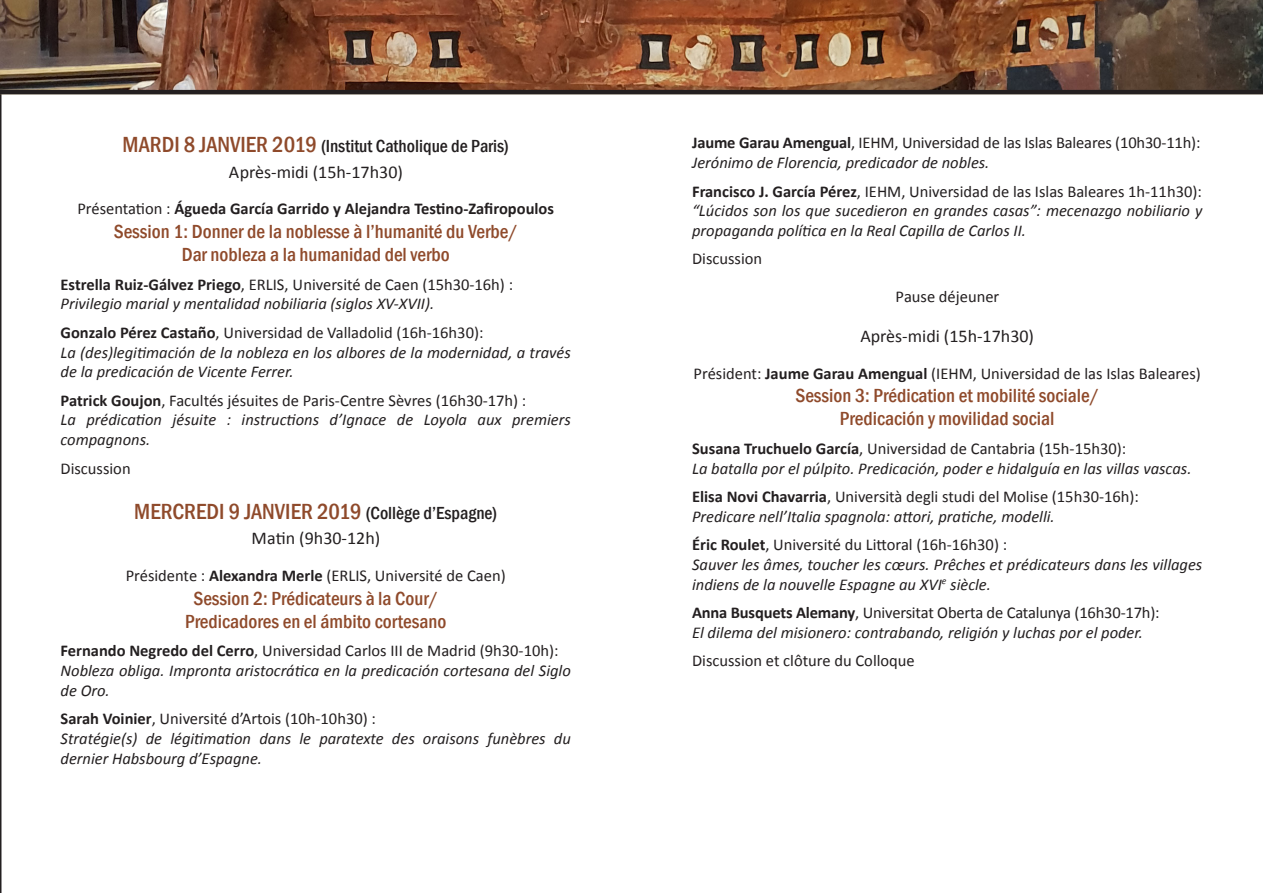
<style>
.page{position:relative;width:1263px;height:893px;background:#fff}
.page>*{position:absolute;margin:0;border:0;box-sizing:border-box;transform-origin:0 0}
.t1{font:500 condensed 22.5px "Franklin Gothic";color:#8f4a2b}
.t2{font:500 condensed 19.5px "Franklin Gothic";color:#8f4a2b}
.t3{font:18px "Calibri";color:#231f20}
.t4{font:500 condensed 18px "Franklin Gothic";color:#231f20}
.t5{font:italic 16.5px/19.8px "Calibri";color:#231f20}
.t6{font:16.5px "Calibri";color:#231f20}
.t7{font:700 16.5px "Calibri";color:#231f20}
.s1{font-size:22.5px;color:#8f4a2b}
.s2{font-weight:400}
.s3{font-weight:700}
.s4{font-size:18px;color:#231f20}
</style>
<div class="page">
<img style="left:0;top:0;width:1263px;height:90px">
<hr style="left:0;top:90px;width:1263px;height:4px;background:#231f20">
<p class="t4" style="left:123px;top:134px;width:388px"><span class="s1">MARDI 8 JANVIER 2019</span> (Institut Catholique de Paris)</p>
<p class="t3" style="left:229px;top:160px;width:175px">Après-midi (15h-17h30)</p>
<p class="t7" style="left:77px;top:198px;width:478px"><span class="s2">Présentation :</span> Águeda García Garrido y Alejandra Testino-Zafiropoulos</p>
<p class="t2" style="left:114px;top:219px;width:406px">Session 1: Donner de la noblesse à l’humanité du Verbe/</p>
<p class="t2" style="left:182px;top:242px;width:270px">Dar nobleza a la humanidad del verbo</p>
<p class="t6" style="left:61px;top:274px;width:454px"><span class="s3">Estrella Ruiz-Gálvez Priego</span>, ERLIS, Université de Caen (15h30-16h) :</p>
<p class="t5" style="left:61px;top:293px;width:375px">Privilegio marial y mentalidad nobiliaria (siglos XV-XVII).</p>
<p class="t6" style="left:61px;top:322px;width:424px"><span class="s3">Gonzalo Pérez Castaño</span>, Universidad de Valladolid (16h-16h30):</p>
<p class="t5" style="left:61px;top:341px;width:512px">La (des)legitimación de la nobleza en los albores de la modernidad, a través de la predicación de Vicente Ferrer.</p>
<p class="t6" style="left:61px;top:390px;width:467px"><span class="s3">Patrick Goujon</span>, Facultés jésuites de Paris-Centre Sèvres (16h30-17h) :</p>
<p class="t5" style="left:61px;top:409px;width:512px">La prédication jésuite : instructions d’Ignace de Loyola aux premiers compagnons.</p>
<p class="t6" style="left:61px;top:458px;width:72px">Discussion</p>
<p class="t1" style="left:134px;top:496px;width:364px">MERCREDI 9 JANVIER 2019 <span class="s4">(Collège d’Espagne)</span></p>
<p class="t3" style="left:252px;top:527px;width:130px">Matin (9h30-12h)</p>
<p class="t6" style="left:126px;top:565px;width:381px">Présidente : <span class="s3">Alexandra Merle</span> (ERLIS, Université de Caen)</p>
<p class="t2" style="left:193px;top:585px;width:246px">Session 2: Prédicateurs à la Cour/</p>
<p class="t2" style="left:185px;top:609px;width:263px">Predicadores en el ámbito cortesano</p>
<p class="t6" style="left:61px;top:640px;width:499px"><span class="s3">Fernando Negredo del Cerro</span>, Universidad Carlos III de Madrid (9h30-10h):</p>
<p class="t5" style="left:61px;top:660px;width:512px">Nobleza obliga. Impronta aristocrática en la predicación cortesana del Siglo de Oro.</p>
<p class="t6" style="left:61px;top:708px;width:317px"><span class="s3">Sarah Voinier</span>, Université d’Artois (10h-10h30) :</p>
<p class="t5" style="left:61px;top:728px;width:512px">Stratégie(s) de légitimation dans le paratexte des oraisons funèbres du dernier Habsbourg d’Espagne.</p>
<p class="t6" style="left:692px;top:133px;width:510px"><span class="s3">Jaume Garau Amengual</span>, IEHM, Universidad de las Islas Baleares (10h30-11h):</p>
<p class="t5" style="left:692px;top:152px;width:299px">Jerónimo de Florencia, predicador de nobles.</p>
<p class="t6" style="left:692px;top:181px;width:511px"><span class="s3">Francisco J. García Pérez</span>, IEHM, Universidad de las Islas Baleares 1h-11h30):</p>
<p class="t5" style="left:692px;top:200px;width:512px">“Lúcidos son los que sucedieron en grandes casas”: mecenazgo nobiliario y propaganda política en la Real Capilla de Carlos II.</p>
<p class="t6" style="left:692px;top:249px;width:72px">Discussion</p>
<p class="t6" style="left:895px;top:286px;width:105px">Pause déjeuner</p>
<p class="t3" style="left:860px;top:324px;width:175px">Après-midi (15h-17h30)</p>
<p class="t6" style="left:694px;top:363px;width:509px">Président: <span class="s3">Jaume Garau Amengual</span> (IEHM, Universidad de las Islas Baleares)</p>
<p class="t2" style="left:795px;top:383px;width:305px">Session 3: Prédication et mobilité sociale/</p>
<p class="t2" style="left:840px;top:406px;width:216px">Predicación y movilidad social</p>
<p class="t6" style="left:692px;top:438px;width:436px"><span class="s3">Susana Truchuelo García</span>, Universidad de Cantabria (15h-15h30):</p>
<p class="t5" style="left:692px;top:458px;width:501px">La batalla por el púlpito. Predicación, poder e hidalguía en las villas vascas.</p>
<p class="t6" style="left:692px;top:486px;width:448px"><span class="s3">Elisa Novi Chavarria</span>, Università degli studi del Molise (15h30-16h):</p>
<p class="t5" style="left:692px;top:506px;width:364px">Predicare nell’Italia spagnola: attori, pratiche, modelli.</p>
<p class="t6" style="left:692px;top:534px;width:317px"><span class="s3">Éric Roulet</span>, Université du Littoral (16h-16h30) :</p>
<p class="t5" style="left:692px;top:554px;width:512px">Sauver les âmes, toucher les cœurs. Prêches et prédicateurs dans les villages indiens de la nouvelle Espagne au XVI<sup>e</sup> siècle.</p>
<p class="t6" style="left:692px;top:602px;width:469px"><span class="s3">Anna Busquets Alemany</span>, Universitat Oberta de Catalunya (16h30-17h):</p>
<p class="t5" style="left:692px;top:622px;width:452px">El dilema del misionero: contrabando, religión y luchas por el poder.</p>
<p class="t6" style="left:692px;top:650px;width:224px">Discussion et clôture du Colloque</p>
</div>
